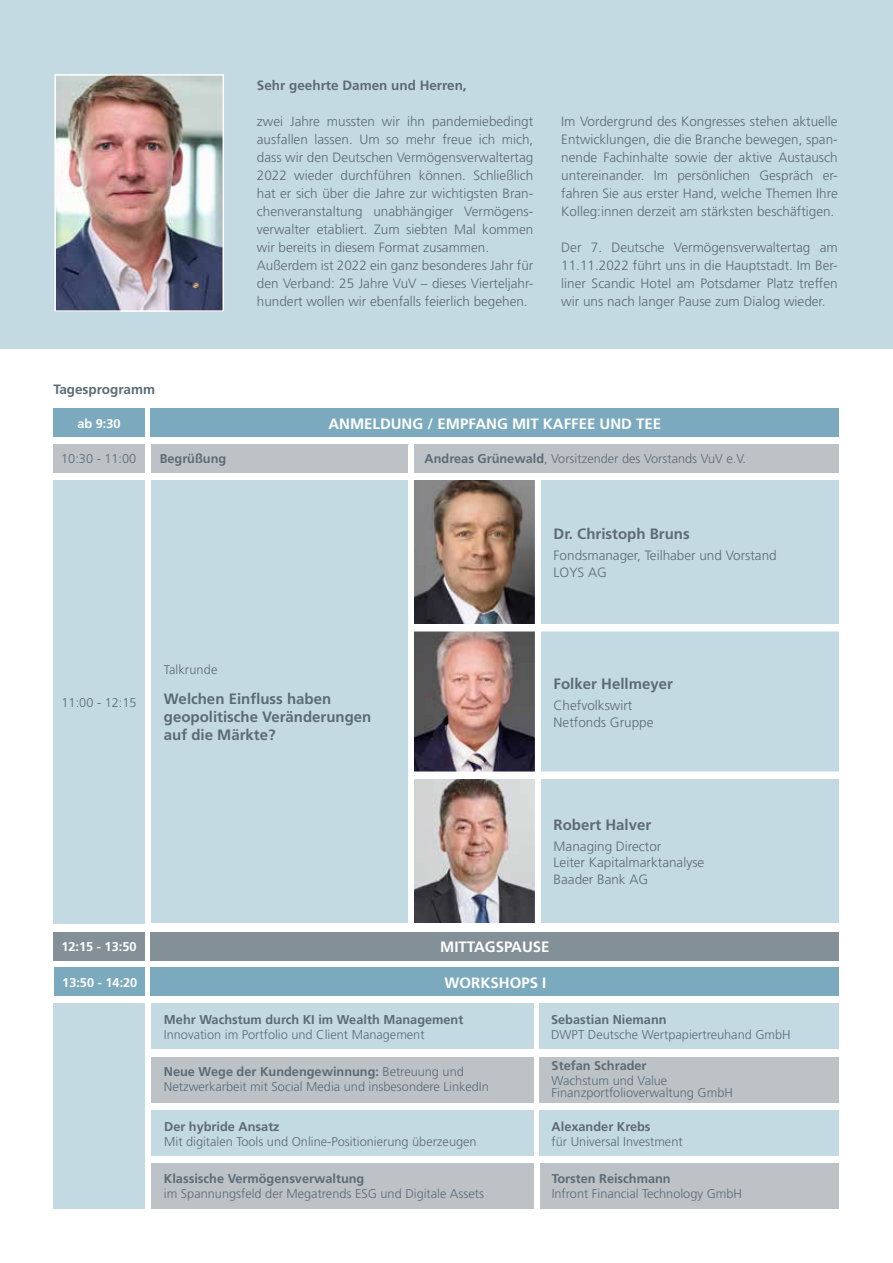
<style>
.page{position:relative;width:893px;height:1263px;background:#fff}
.page>*{position:absolute;margin:0;border:0;box-sizing:border-box;transform-origin:0 0}
.t1{font:700 15px/18px "Frutiger LT Std";color:#5c6b76}
.t2{font:700 15px "Frutiger LT Std";color:#fff}
.t3{font:300 13.5px/18px "Frutiger LT Std";color:#5c6b76}
.t4{font:700 13.5px "Frutiger LT Std";color:#5c6b76}
.t5{font:300 12.75px/15px "Frutiger LT Std";color:#5c6b76}
.t6{font:700 12.75px "Frutiger LT Std";color:#5c6b76}
.t7{font:700 12.75px "Frutiger LT Std";color:#fff}
.s1{font-weight:700}
</style>
<div class="page">
<div style="left:0;top:0;width:893px;height:349px;background:#c3dae3"></div>
<img style="left:57px;top:77px;width:164px;height:232px">
<div style="left:54px;top:74px;width:170px;height:238px;border:2px solid #fff"></div>
<div style="left:151px;top:480px;width:257px;height:443px;background:#c3dae3"></div>
<div style="left:151px;top:409px;width:688px;height:28px;background:#7baabf"></div>
<div style="left:53px;top:409px;width:92px;height:28px;background:#7baabf"></div>
<div style="left:53px;top:445px;width:92px;height:28px;background:#bcc2c6"></div>
<div style="left:151px;top:445px;width:257px;height:28px;background:#bcc2c6"></div>
<div style="left:414px;top:445px;width:425px;height:28px;background:#bcc2c6"></div>
<div style="left:53px;top:480px;width:92px;height:444px;background:#c3dae3"></div>
<div style="left:540px;top:480px;width:299px;height:144px;background:#c3dae3"></div>
<div style="left:54px;top:932px;width:91px;height:28px;background:#849098"></div>
<div style="left:151px;top:932px;width:688px;height:28px;background:#849098"></div>
<img style="left:414px;top:480px;width:121px;height:144px">
<div style="left:54px;top:968px;width:90px;height:28px;background:#7baabf"></div>
<div style="left:151px;top:968px;width:688px;height:28px;background:#7baabf"></div>
<div style="left:151px;top:1057px;width:383px;height:45px;background:#bcc2c6"></div>
<div style="left:540px;top:1057px;width:299px;height:45px;background:#bcc2c6"></div>
<div style="left:151px;top:1110px;width:383px;height:45px;background:#c3dae3"></div>
<div style="left:540px;top:1110px;width:299px;height:45px;background:#c3dae3"></div>
<div style="left:151px;top:1163px;width:383px;height:46px;background:#bcc2c6"></div>
<div style="left:540px;top:1163px;width:298px;height:46px;background:#bcc2c6"></div>
<div style="left:151px;top:1003px;width:383px;height:46px;background:#c3dae3"></div>
<div style="left:540px;top:1003px;width:299px;height:46px;background:#c3dae3"></div>
<div style="left:540px;top:630px;width:299px;height:144px;background:#c3dae3"></div>
<img style="left:414px;top:631px;width:121px;height:140px">
<div style="left:540px;top:779px;width:299px;height:144px;background:#c3dae3"></div>
<img style="left:414px;top:779px;width:121px;height:144px">
<div style="left:53px;top:1003px;width:92px;height:206px;background:#c3dae3"></div>
<div style="left:535px;top:476px;width:6px;height:451px;background:#fff"></div>
<div style="left:411px;top:771px;width:430px;height:8px;background:#fff"></div>
<div style="left:411px;top:624px;width:430px;height:7px;background:#fff"></div>
<p class="t4" style="left:53px;top:382px;width:103px">Tagesprogramm</p>
<p class="t4" style="left:257px;top:77px;width:211px">Sehr geehrte Damen und Herren,</p>
<p class="t3" style="left:257px;top:113px;width:278px">zwei Jahre mussten wir ihn pandemiebedingt ausfallen lassen. Um so mehr freue ich mich, dass wir den Deutschen Vermögensverwaltertag 2022 wieder durchführen können. Schließlich hat er sich über die Jahre zur wichtigsten Bran&shy;chenveranstaltung unabhängiger Vermögens&shy;verwalter etabliert. Zum siebten Mal kommen wir bereits in diesem Format zusammen.<br>Außerdem ist 2022 ein ganz besonderes Jahr für den Verband: 25 Jahre VuV – dieses Vierteljahr&shy;hundert wollen wir ebenfalls feierlich begehen.</p>
<p class="t3" style="left:561px;top:113px;width:278px;text-align:justify">Im Vordergrund des Kongresses stehen aktuelle Entwicklungen, die die Branche bewegen, span&shy;nende Fachinhalte sowie der aktive Austausch untereinander. Im persönlichen Gespräch er&shy;fahren Sie aus erster Hand, welche Themen Ihre Kolleg:innen derzeit am stärksten beschäftigen.</p>
<p class="t3" style="left:561px;top:238px;width:278px;text-align:justify">Der 7. Deutsche Vermögensverwaltertag am 11.11.2022 führt uns in die Hauptstadt. Im Ber&shy;liner Scandic Hotel am Potsdamer Platz treffen wir uns nach langer Pause zum Dialog wieder.</p>
<p class="t7" style="left:77px;top:416px;width:45px">ab 9:30</p>
<p class="t2" style="left:328px;top:414px;width:334px">ANMELDUNG / EMPFANG MIT KAFFEE UND TEE</p>
<p class="t5" style="left:61px;top:452px;width:77px">10:30 - 11:00</p>
<p class="t6" style="left:160px;top:451px;width:68px">Begrüßung</p>
<p class="t5" style="left:62px;top:695px;width:77px">11:00 - 12:15</p>
<p class="t5" style="left:164px;top:662px;width:55px">Talkrunde</p>
<p class="t1" style="left:164px;top:690px;width:209px">Welchen Einfluss haben geopolitische Veränderungen auf die Märkte?</p>
<p class="t5" style="left:425px;top:452px;width:323px"><span class="s1">Andreas Grünewald</span>, Vorsitzender des Vorstands VuV e.V.</p>
<p class="t1" style="left:554px;top:525px;width:138px">Dr. Christoph Bruns</p>
<p class="t3" style="left:554px;top:547px;width:225px;line-height:16.5px">Fondsmanager, Teilhaber und Vorstand<br>LOYS AG</p>
<p class="t1" style="left:554px;top:675px;width:121px">Folker Hellmeyer</p>
<p class="t3" style="left:554px;top:697px;width:101px;line-height:16.5px">Chefvolkswirt<br>Netfonds Gruppe</p>
<p class="t1" style="left:554px;top:815px;width:99px">Robert Halver</p>
<p class="t3" style="left:554px;top:838px;width:152px;line-height:16.5px">Managing Director<br>Leiter Kapitalmarktanalyse<br>Baader Bank AG</p>
<p class="t7" style="left:61px;top:939px;width:77px">12:15 - 13:50</p>
<p class="t2" style="left:440px;top:938px;width:111px">MITTAGSPAUSE</p>
<p class="t7" style="left:62px;top:975px;width:77px">13:50 - 14:20</p>
<p class="t2" style="left:445px;top:974px;width:103px">WORKSHOPS I</p>
<p class="t6" style="left:164px;top:1012px;width:301px">Mehr Wachstum durch KI im Wealth Management</p>
<p class="t5" style="left:164px;top:1027px;width:262px">Innovation im Portfolio und Client Management</p>
<p class="t6" style="left:551px;top:1012px;width:117px">Sebastian Niemann</p>
<p class="t5" style="left:551px;top:1027px;width:241px">DWPT Deutsche Wertpapiertreuhand GmbH</p>
<p class="t5" style="left:164px;top:1064px;width:326px"><span class="s1">Neue Wege der Kundengewinnung:</span> Betreuung und<br>Netzwerkarbeit mit Social Media und insbesondere LinkedIn</p>
<p class="t6" style="left:552px;top:1058px;width:96px">Stefan Schrader</p>
<p class="t5" style="left:552px;top:1075px;width:183px;line-height:12px">Wachstum und Value<br>Finanzportfolioverwaltung GmbH</p>
<p class="t6" style="left:164px;top:1119px;width:117px">Der hybride Ansatz</p>
<p class="t5" style="left:164px;top:1134px;width:314px">Mit digitalen Tools und Online-Positionierung überzeugen</p>
<p class="t6" style="left:552px;top:1119px;width:100px">Alexander Krebs</p>
<p class="t5" style="left:552px;top:1134px;width:133px">für Universal Investment</p>
<p class="t6" style="left:164px;top:1171px;width:202px">Klassische Vermögensverwaltung</p>
<p class="t5" style="left:164px;top:1186px;width:322px">im Spannungsfeld der Megatrends ESG und Digitale Assets</p>
<p class="t6" style="left:552px;top:1171px;width:121px">Torsten Reischmann</p>
<p class="t5" style="left:552px;top:1186px;width:192px">Infront Financial Technology GmbH</p>
</div>
